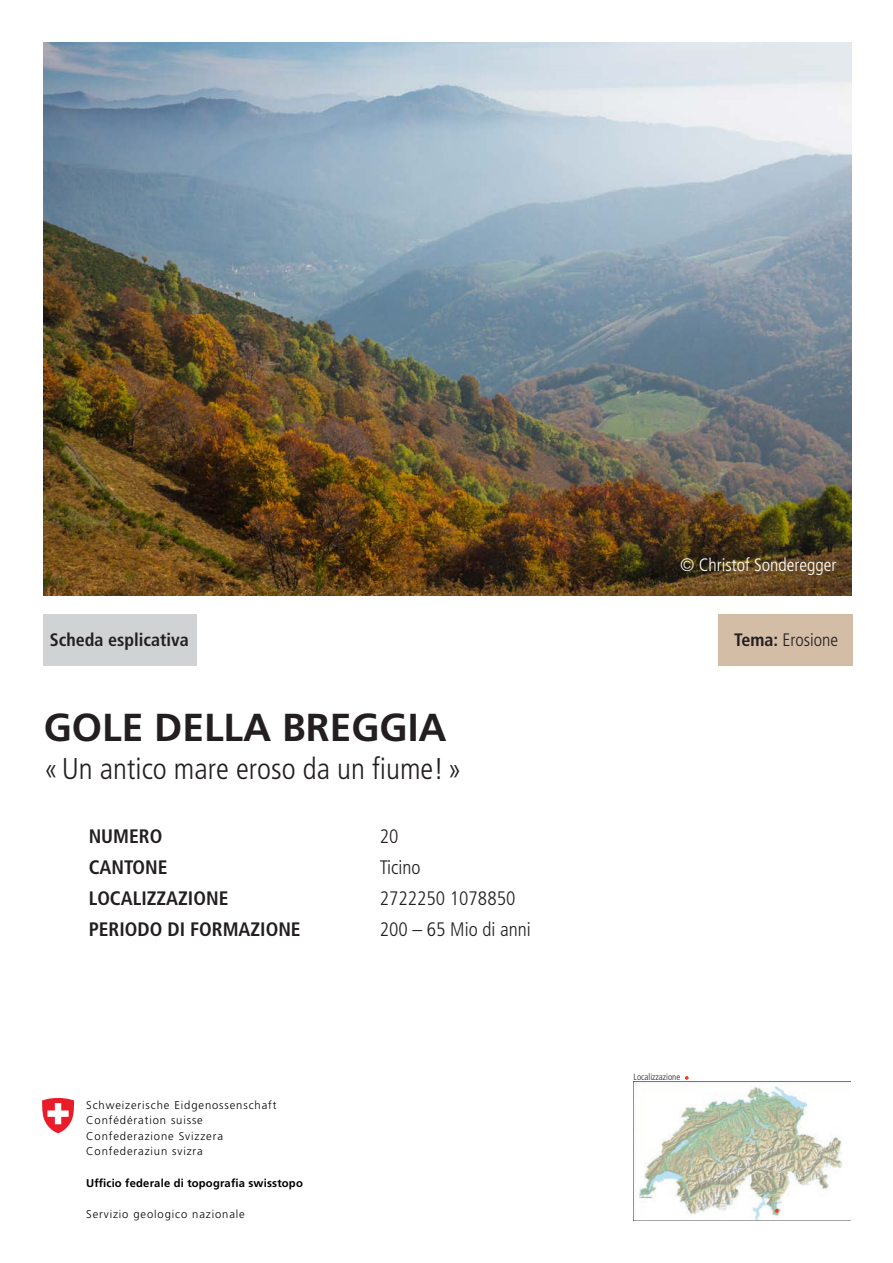
<style>
.page{position:relative;width:893px;height:1263px;background:#fff}
.page>*{position:absolute;margin:0;border:0;box-sizing:border-box;transform-origin:0 0}
.t1{font:700 39px "Frutiger LT Pro";color:#231f20}
.t2{font:300 condensed 30px "Frutiger LT Pro";color:#231f20}
.t3{font:700 condensed 19.5px "Frutiger LT Pro";color:#231f20}
.t4{font:300 condensed 19.5px "Frutiger LT Pro";color:#231f20}
.t5{font:300 condensed 18px "Frutiger LT Pro";color:#fff}
.t6{font:700 condensed 18px "Frutiger LT Pro";color:#231f20}
.t7{font:300 condensed 18px "Frutiger LT Pro";color:#231f20}
.t8{font:300 11.25px/15.6px "Frutiger LT Pro";letter-spacing:.08em;color:#000001}
.t9{font:700 11.25px "Frutiger LT Pro";letter-spacing:.015em;color:#000001}
.t10{font:300 condensed 9px "Frutiger LT Pro";color:#231f20}
.s1{font-weight:700}
</style>
<div class="page">
<img style="left:634px;top:1081px;width:216px;height:139px">
<svg style="left:775px;top:1209px;width:4px;height:4px"></svg>
<svg style="left:685px;top:1076px;width:4px;height:4px"></svg>
<div style="left:718px;top:614px;width:134px;height:51px;background:#d4bda7"></div>
<div style="left:43px;top:614px;width:154px;height:51px;background:#d1d2d4"></div>
<img style="left:44px;top:43px;width:808px;height:552px">
<svg style="left:42px;top:1098px;width:32px;height:35px"></svg>
<h3 class="t5" style="left:680px;top:554px;width:158px">© Christof Sonderegger</h3>
<h3 class="t6" style="left:50px;top:629px;width:141px">Scheda esplicativa</h3>
<h3 class="t7" style="left:734px;top:630px;width:105px"><span class="s1">Tema:</span> Erosione</h3>
<h1 class="t1" style="left:44px;top:705px;width:405px">GOLE DELLA BREGGIA</h1>
<h2 class="t2" style="left:44px;top:751px;width:420px">«Un antico mare eroso da un fiume!»</h2>
<h3 class="t3" style="left:89px;top:824px;width:75px">NUMERO</h3>
<h3 class="t4" style="left:380px;top:825px;width:20px">20</h3>
<h3 class="t3" style="left:89px;top:855px;width:80px">CANTONE</h3>
<h3 class="t4" style="left:380px;top:856px;width:42px">Ticino</h3>
<h3 class="t3" style="left:89px;top:886px;width:141px">LOCALIZZAZIONE</h3>
<h3 class="t4" style="left:380px;top:887px;width:137px">2722250 1078850</h3>
<h3 class="t3" style="left:89px;top:917px;width:214px">PERIODO DI FORMAZIONE</h3>
<h3 class="t4" style="left:380px;top:918px;width:153px">200 – 65 Mio di anni</h3>
<p class="t8" style="left:86px;top:1097px;width:192px">Schweizerische Eidgenossenschaft<br>Confédération suisse<br>Confederazione Svizzera<br>Confederaziun svizra</p>
<p class="t9" style="left:86px;top:1176px;width:218px">Ufficio federale di topografia swisstopo</p>
<p class="t8" style="left:86px;top:1206px;width:160px">Servizio geologico nazionale</p>
<p class="t10" style="left:634px;top:1072px;width:48px">Localizzazione</p>
</div>
